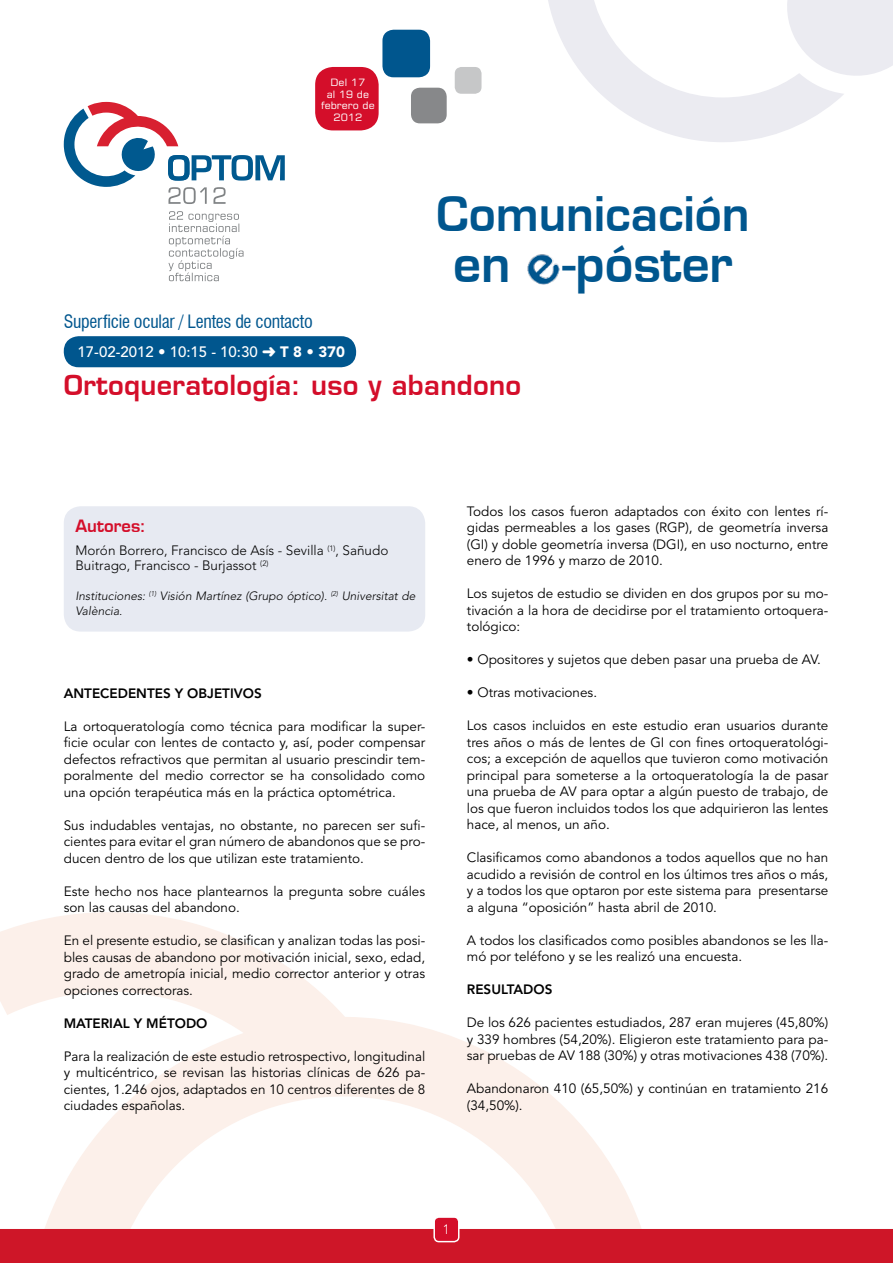
<style>
.page{position:relative;width:893px;height:1263px;background:#fff}
.page>*{position:absolute;margin:0;border:0;box-sizing:border-box;transform-origin:0 0}
.t1{font:49.2px "Square 721 Dm Normal";color:#00568e}
.t2{font:46.5px "Square 721 Dm Normal";color:#00568e}
.t3{font:27px "Square 721 Dm Normal";letter-spacing:.01em;color:#d40e2a}
.t4{font:condensed 18px "Swiss 721 BT";letter-spacing:-.015em;color:#00568e}
.t5{font:16.65px "Square 721 Dm Normal";color:#d40e2a}
.t6{font:500 15px "Avenir";color:#fff}
.t7{font:13.5px/16.5px "Avenir";color:#000;text-align:justify}
.t8{font:300 13.5px/15px "Avenir";color:#000}
.t9{font:800 13.5px "Avenir";color:#000}
.t10{font:300 13.5px "Avenir";color:#fff}
.t11{font:italic 300 12px/15px "Avenir";color:#000}
.t12{font:10.2px/11.7px "Square 721";color:#fff;text-align:center;scale:1.05 1}
.s1{font-weight:900}
</style>
<div class="page">
<svg style="left:548px;top:0;width:345px;height:142px"></svg>
<svg style="left:0;top:912px;width:642px;height:317px"></svg>
<div style="left:0;top:1229px;width:893px;height:34px;background:#ce1628"></div>
<svg style="left:64px;top:102px;width:221px;height:102px"></svg>
<svg style="left:168px;top:211px;width:76px;height:70px"></svg>
<div style="left:64px;top:506px;width:361px;height:126px;background:#e7eaf2;border-radius:17px"></div>
<div style="left:64px;top:336px;width:292px;height:31px;background:#00568e;border-radius:15px"></div>
<div style="left:315px;top:67px;width:64px;height:63px;background:#d40e2a;border-radius:18px"></div>
<div style="left:382px;top:30px;width:48px;height:47px;background:#00568e;border-radius:11px"></div>
<div style="left:411px;top:88px;width:36px;height:35px;background:#87888a;border-radius:9px"></div>
<div style="left:455px;top:67px;width:26px;height:27px;background:#c6c7c8;border-radius:7px"></div>
<div style="left:434px;top:1217px;width:25px;height:24px;background:#d40e2a;border-radius:5px"></div>
<div style="left:433px;top:1216px;width:26px;height:26px;border:1px solid #fff;border-radius:5px"></div>
<img style="left:527px;top:254px;width:33px;height:31px">
<p class="t12" style="left:321px;top:76px;width:53px">Del 17<br>al 19 de febrero de<br>2012</p>
<h3 class="t4" style="left:64px;top:311px;width:250px">Superficie ocular / Lentes de contacto</h3>
<p class="t6" style="left:78px;top:343px;width:269px">17-02-2012 • 10:15 - 10:30 ➜ <span class="s1">T 8 • 370</span></p>
<h2 class="t2" style="left:436px;top:185px;width:315px">Comunicación</h2>
<h1 class="t1" style="left:453px;top:233px;width:281px">en -póster</h1>
<h3 class="t3" style="left:64px;top:368px;width:459px">Ortoqueratología: uso y abandono</h3>
<p class="t5" style="left:75px;top:515px;width:72px">Autores:</p>
<p class="t8" style="left:75px;top:543px;width:314px">Morón Borrero, Francisco de Asís - Sevilla <sup>(1)</sup>, Sañudo<br>Buitrago, Francisco - Burjassot <sup>(2)</sup></p>
<p class="t11" style="left:75px;top:588px;width:342px">Instituciones: <sup>(1)</sup> Visión Martínez (Grupo óptico). <sup>(2)</sup> Universitat de<br>València.</p>
<p class="t9" style="left:64px;top:685px;width:199px">ANTECEDENTES Y OBJETIVOS</p>
<p class="t7" style="left:64px;top:718px;width:363px">La ortoqueratología como técnica para modificar la super&shy;ficie ocular con lentes de contacto y, así, poder compensar defectos refractivos que permitan al usuario prescindir tem&shy;poralmente del medio corrector se ha consolidado como una opción terapéutica más en la práctica optométrica.</p>
<p class="t7" style="left:64px;top:817px;width:363px">Sus indudables ventajas, no obstante, no parecen ser sufi&shy;cientes para evitar el gran número de abandonos que se pro&shy;ducen dentro de los que utilizan este tratamiento.</p>
<p class="t7" style="left:64px;top:883px;width:363px">Este hecho nos hace plantearnos la pregunta sobre cuáles son las causas del abandono.</p>
<p class="t7" style="left:64px;top:932px;width:363px">En el presente estudio, se clasifican y analizan todas las posi&shy;bles causas de abandono por motivación inicial, sexo, edad, grado de ametropía inicial, medio corrector anterior y otras opciones correctoras.</p>
<p class="t9" style="left:64px;top:1015px;width:145px">MATERIAL Y M ÉTODO</p>
<p class="t7" style="left:64px;top:1048px;width:363px">Para la realización de este estudio retrospectivo, longitudinal y multicéntrico, se revisan las historias clínicas de 626 pa&shy;cientes, 1.246 ojos, adaptados en 10 centros diferentes de 8 ciudades españolas.</p>
<p class="t7" style="left:467px;top:503px;width:363px">Todos los casos fueron adaptados con éxito con lentes rí&shy;gidas permeables a los gases (RGP), de geometría inversa (GI) y doble geometría inversa (DGI), en uso nocturno, entre enero de 1996 y marzo de 2010.</p>
<p class="t7" style="left:467px;top:586px;width:363px">Los sujetos de estudio se dividen en dos grupos por su mo&shy;tivación a la hora de decidirse por el tratamiento ortoquera&shy;tológico:</p>
<p class="t7" style="left:467px;top:652px;width:355px">• Opositores y sujetos que deben pasar una prueba de AV.</p>
<p class="t7" style="left:467px;top:685px;width:132px">• Otras motivaciones.</p>
<p class="t7" style="left:467px;top:718px;width:363px">Los casos incluidos en este estudio eran usuarios durante tres años o más de lentes de GI con fines ortoqueratológi&shy;cos; a excepción de aquellos que tuvieron como motivación principal para someterse a la ortoqueratología la de pasar una prueba de AV para optar a algún puesto de trabajo, de los que fueron incluidos todos los que adquirieron las lentes hace, al menos, un año.</p>
<p class="t7" style="left:467px;top:850px;width:363px">Clasificamos como abandonos a todos aquellos que no han acudido a revisión de control en los últimos tres años o más, y a todos los que optaron por este sistema para presentarse a alguna “oposición” hasta abril de 2010.</p>
<p class="t7" style="left:467px;top:932px;width:363px">A todos los clasificados como posibles abandonos se les lla&shy;mó por teléfono y se les realizó una encuesta.</p>
<p class="t9" style="left:467px;top:982px;width:87px">RESULTADOS</p>
<p class="t7" style="left:467px;top:1015px;width:363px">De los 626 pacientes estudiados, 287 eran mujeres (45,80%) y 339 hombres (54,20%). Eligieron este tratamiento para pa&shy;sar pruebas de AV 188 (30%) y otras motivaciones 438 (70%).</p>
<p class="t7" style="left:467px;top:1081px;width:363px">Abandonaron 410 (65,50%) y continúan en tratamiento 216 (34,50%).</p>
<p class="t10" style="left:443px;top:1222px;width:9px">1</p>
</div>
